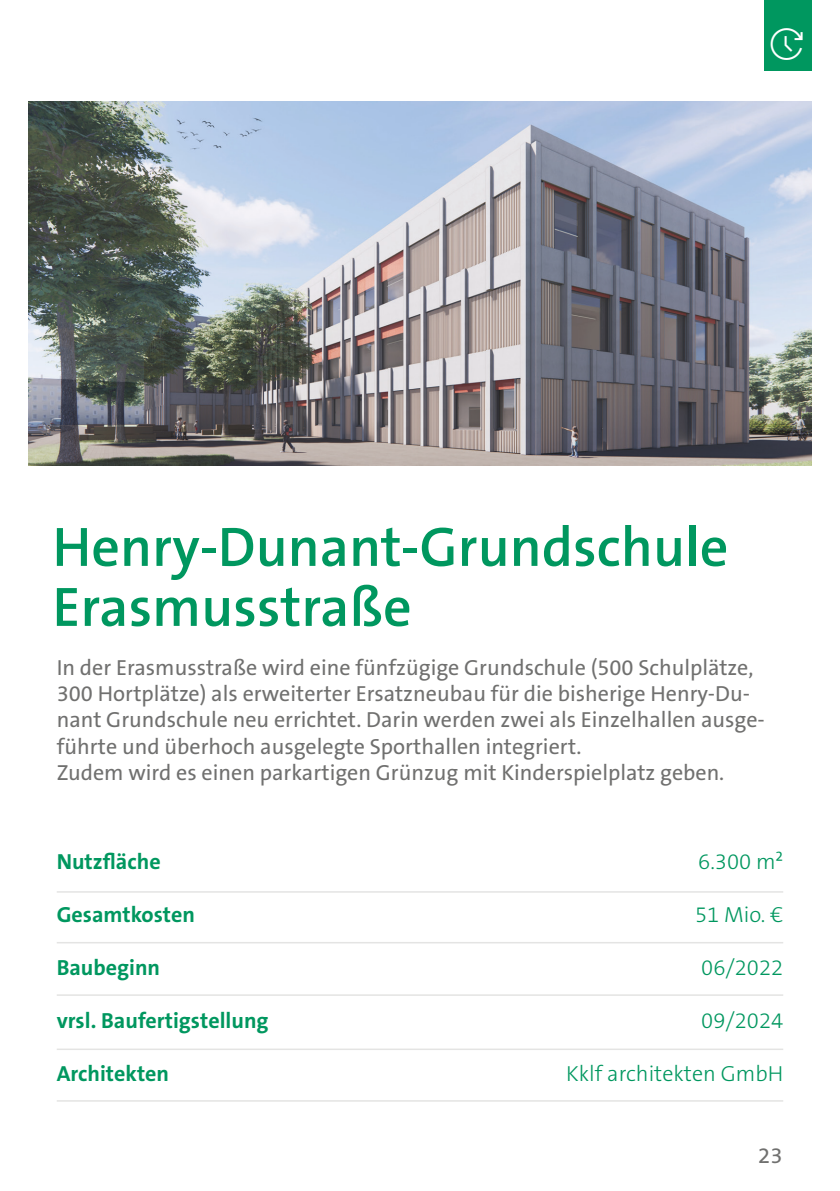
<style>
.page{position:relative;width:840px;height:1191px;background:#fff}
.page>*{position:absolute;margin:0;border:0;box-sizing:border-box;transform-origin:0 0}
.t1{font:600 56px/60px "The Sans B6";color:#00975f}
.t2{font:22px/26.4px "The Sans B5";color:#70706f}
.t3{font:700 22px "The Sans B7";color:#00975f}
.t4{font:300 22px "The Sans B3";color:#00975f}
</style>
<div class="page">
<hr style="left:57px;top:891px;width:725px;height:1px;background:#e4e4e3">
<hr style="left:57px;top:942px;width:725px;height:1px;background:#e4e4e3">
<hr style="left:57px;top:994px;width:725px;height:1px;background:#e4e4e3">
<hr style="left:57px;top:1048px;width:725px;height:2px;background:#e4e4e3">
<hr style="left:57px;top:1100px;width:725px;height:1px;background:#e4e4e3">
<img style="left:28px;top:101px;width:783px;height:364px">
<div style="left:763px;top:0;width:48px;height:70px;background:#00975f"></div>
<h1 class="t1" style="left:52px;top:517px;width:677px">Henry-Dunant-Grundschule<br>Erasmusstraße</h1>
<p class="t2" style="left:57px;top:654px;width:709px">In der Erasmusstraße wird eine fünfzügige Grundschule (500 Schulplätze, 300 Hortplätze) als erweiterter Ersatzneubau für die bisherige Henry-Du&shy;nant Grundschule neu errichtet. Darin werden zwei als Einzelhallen ausge&shy;führte und überhoch ausgelegte Sporthallen integriert.<br>Zudem wird es einen parkartigen Grünzug mit Kinderspielplatz geben.</p>
<p class="t3" style="left:57px;top:848px;width:105px">Nutzfläche</p>
<p class="t3" style="left:57px;top:900px;width:140px">Gesamtkosten</p>
<p class="t3" style="left:57px;top:953px;width:105px">Baubeginn</p>
<p class="t3" style="left:57px;top:1006px;width:213px">vrsl. Baufertigstellung</p>
<p class="t3" style="left:57px;top:1059px;width:114px">Architekten</p>
<p class="t4" style="left:697px;top:848px;width:86px">6.300 m²</p>
<p class="t4" style="left:694px;top:900px;width:89px">51 Mio. €</p>
<p class="t4" style="left:701px;top:953px;width:83px">06/2022</p>
<p class="t4" style="left:701px;top:1006px;width:83px">09/2024</p>
<p class="t4" style="left:566px;top:1059px;width:218px">Kklf architekten GmbH</p>
<p class="t2" style="left:757px;top:1142px;width:26px">23</p>
</div>
